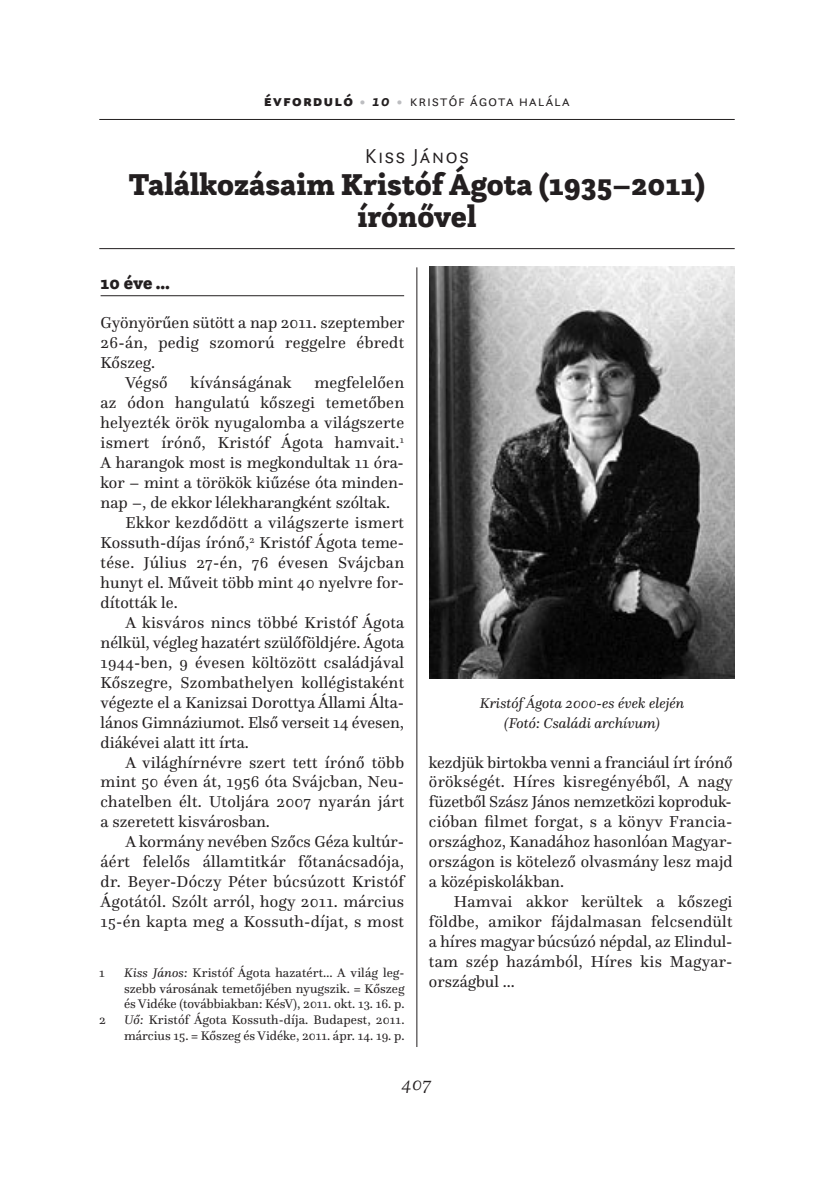
<style>
.page{position:relative;width:834px;height:1181px;background:#fff}
.page>*{position:absolute;margin:0;border:0;box-sizing:border-box;transform-origin:0 0}
.t1{font:900 31.5px "Questa Slab";color:#231f20}
.t2{font:300 21px "Questa Sans";letter-spacing:.05em;color:#231f20}
.t3{font:italic 300 19.25px "Questa";color:#231f20}
.t4{font:900 18.38px "Questa Slab";color:#231f20}
.t5{font:16.45px/19.9px "Questa";letter-spacing:.005em;color:#231f20;text-align:justify}
.t6{font:300 15.4px "Questa Sans";letter-spacing:.05em;color:#231f20}
.t7{font:italic 14.7px "Questa";color:#231f20}
.t8{font:12.95px/15.6px "Questa";color:#231f20;text-align:justify}
.s1{font-weight:900;font-size:15.75px}
.s2{font-size:15.75px;color:#bcbdc0}
.s3{font-weight:700;font-style:italic;font-size:15.75px}
.s4{font-style:italic}
</style>
<div class="page">
<hr style="left:101px;top:295px;width:303px;height:1px;background:#231f20">
<hr style="left:99px;top:119px;width:635px;height:1px;background:#231f20">
<hr style="left:416px;top:267px;width:1px;height:780px;background:#231f20">
<hr style="left:99px;top:248px;width:635px;height:1px;background:#231f20">
<img style="left:429px;top:266px;width:305px;height:412px">
<p class="t6" style="left:264px;top:92px;width:307px"><span class="s1">évforduló</span> <span class="s2">•</span> <span class="s3">10</span> <span class="s2">•</span> kristóf ágota halála</p>
<p class="t2" style="left:365px;top:144px;width:106px">Kiss János</p>
<p class="t1" style="left:129px;top:172px;width:577px">Találkozásaim Kristóf Ágota (1935–2011)</p>
<p class="t1" style="left:357px;top:204px;width:121px">írónővel</p>
<p class="t4" style="left:101px;top:275px;width:71px">10 éve …</p>
<p class="t5" style="left:101px;top:314px;width:305px">Gyönyörűen sütött a nap 2011. szeptember 26-án, pedig szomorú reggelre ébredt Kőszeg.</p>
<p class="t5" style="left:125px;top:374px;width:44px">Végső</p>
<p class="t5" style="left:190px;top:374px;width:103px">kívánságának</p>
<p class="t5" style="left:101px;top:374px;width:305px;text-indent:214px">megfelelően az ódon hangulatú kőszegi temetőben helyezték örök nyugalomba a világszerte ismert írónő, Kristóf Ágota hamvait.<sup>1<br></sup>A harangok most is megkondultak 11 óra&shy;kor – mint a törökök kiűzése óta minden&shy;nap –, de ekkor lélekharangként szóltak.</p>
<p class="t5" style="left:101px;top:514px;width:305px;text-indent:25px">Ekkor kezdődött a világszerte ismert Kossuth-díjas írónő,<sup>2</sup> Kristóf Ágota teme&shy;tése. Július 27-én, 76 évesen Svájcban hunyt el. Műveit több mint 40 nyelvre for&shy;dították le.</p>
<p class="t5" style="left:101px;top:614px;width:305px;text-indent:25px">A kisváros nincs többé Kristóf Ágota nélkül, végleg hazatért szülőföldjére. Ágota 1944-ben, 9 évesen költözött családjával Kőszegre, Szombathelyen kollégistaként végezte el a Kanizsai Dorottya Állami Álta&shy;lános Gimnáziumot. Első verseit 14 évesen, diákévei alatt itt írta.</p>
<p class="t5" style="left:101px;top:753px;width:305px;text-indent:25px">A világhírnévre szert tett írónő több mint 50 éven át, 1956 óta Svájcban, Neu&shy;chatelben élt. Utoljára 2007 nyarán járt a szeretett kisvárosban.</p>
<p class="t5" style="left:101px;top:833px;width:305px;text-indent:25px">A kormány nevében Szőcs Géza kultúr&shy;áért felelős államtitkár főtanácsadója, dr. Beyer-Dóczy Péter búcsúzott Kristóf Ágotától. Szólt arról, hogy 2011. március 15-én kapta meg a Kossuth-díjat, s most</p>
<p class="t7" style="left:479px;top:697px;width:206px">Kristóf Ágota 2000-es évek elején</p>
<p class="t7" style="left:504px;top:717px;width:157px">(Fotó: Családi archívum)</p>
<p class="t5" style="left:429px;top:753px;width:305px">kezdjük birtokba venni a franciául írt írónő örökségét. Híres kisregényéből, A nagy füzetből Szász János nemzetközi koproduk&shy;cióban filmet forgat, s a könyv Francia&shy;országhoz, Kanadához hasonlóan Magyar&shy;országon is kötelező olvasmány lesz majd a középiskolákban.</p>
<p class="t5" style="left:429px;top:893px;width:305px;text-indent:25px">Hamvai akkor kerültek a kőszegi földbe, amikor fájdalmasan felcsendült a híres magyar búcsúzó népdal, az Elindul&shy;tam szép hazámból, Híres kis Magyar&shy;országbul ...</p>
<p class="t8" style="left:99px;top:966px;width:7px">1</p>
<p class="t8" style="left:124px;top:966px;width:282px"><span class="s4">Kiss János:</span> Kristóf Ágota hazatért… A világ leg&shy;szebb városának temetőjében nyugszik. = Kőszeg és Vidéke (továbbiakban: KésV), 2011. okt. 13. 16. p.</p>
<p class="t8" style="left:99px;top:1013px;width:8px">2</p>
<p class="t8" style="left:124px;top:1013px;width:282px"><span class="s4">Uő:</span> Kristóf Ágota Kossuth-díja. Budapest, 2011. március 15. = Kőszeg és Vidéke, 2011. ápr. 14. 19. p.</p>
<p class="t3" style="left:402px;top:1071px;width:31px">407</p>
</div>
